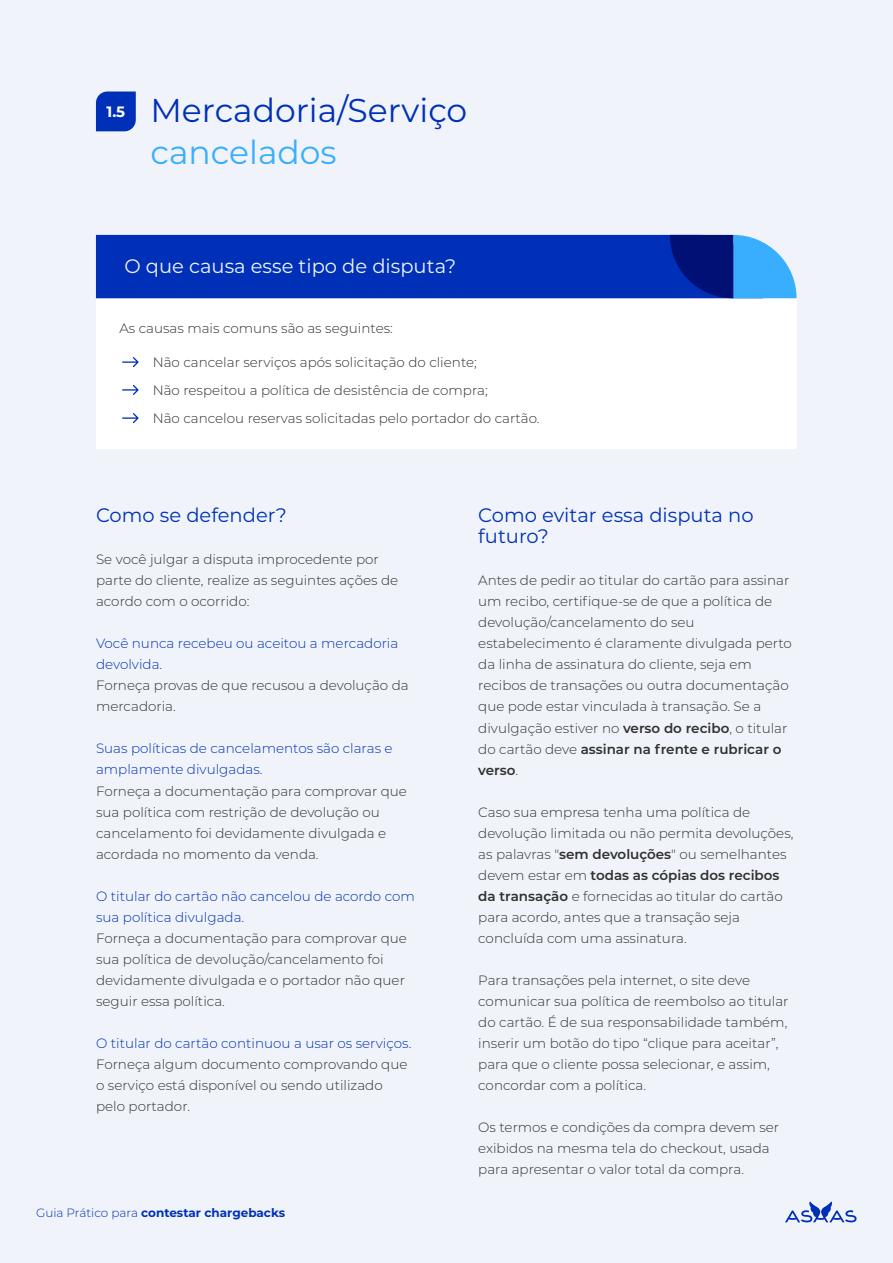
<style>
.page{position:relative;width:893px;height:1263px;background:#f0f4fa}
.page>*{position:absolute;margin:0;border:0;box-sizing:border-box;transform-origin:0 0}
.t1{font:33px/42px "Montserrat";color:#0030b8}
.t2{font:19.5px/21px "Montserrat";color:#0030b8}
.t3{font:19.5px "Montserrat";color:#f0f4fa}
.t4{font:700 15px "Montserrat";color:#fff}
.t5{font:300 13.5px/21px "Montserrat";color:#303030}
.t6{font:300 13.5px/21px "Montserrat";color:#0030b8}
.t7{font:700 12px "Montserrat";color:#0030b8}
.s1{color:#39aeff}
.s2{font-weight:300}
.s3{font-weight:600}
</style>
<div class="page">
<svg style="left:785px;top:1201px;width:72px;height:21px"></svg>
<div style="left:96px;top:92px;width:40px;height:39px;background:#0030b8"></div>
<div style="left:96px;top:298px;width:700px;height:150px;background:#fff"></div>
<svg style="left:96px;top:235px;width:700px;height:63px;background:#083ab9"></svg>
<svg style="left:122px;top:357px;width:17px;height:10px"></svg>
<svg style="left:122px;top:385px;width:17px;height:10px"></svg>
<svg style="left:122px;top:413px;width:17px;height:10px"></svg>
<h1 class="t1" style="left:150px;top:88px;width:318px;text-indent:-54px"><sup>1.4</sup> Mercadoria/Serviço <span class="s1">cancelados</span></h1>
<p class="t4" style="left:106px;top:101px;width:20px">1.5</p>
<h2 class="t3" style="left:124px;top:253px;width:333px">O que causa esse tipo de disputa?</h2>
<p class="t5" style="left:119px;top:317px;width:275px">As causas mais comuns são as seguintes:</p>
<p class="t5" style="left:153px;top:348px;width:388px;line-height:28px">Não cancelar serviços após solicitação do cliente;<br>Não respeitou a política de desistência de compra;<br>Não cancelou reservas solicitadas pelo portador do cartão.</p>
<h2 class="t2" style="left:96px;top:504px;width:192px">Como se defender?</h2>
<p class="t5" style="left:96px;top:549px;width:304px">Se você julgar a disputa improcedente por parte do cliente, realize as seguintes ações de acordo com o ocorrido:</p>
<p class="t6" style="left:96px;top:633px;width:304px">Você nunca recebeu ou aceitou a mercadoria devolvida.</p>
<p class="t5" style="left:96px;top:675px;width:314px">Forneça provas de que recusou a devolução da mercadoria.</p>
<p class="t6" style="left:96px;top:738px;width:298px">Suas políticas de cancelamentos são claras e amplamente divulgadas.</p>
<p class="t5" style="left:96px;top:780px;width:312px">Forneça a documentação para comprovar que sua política com restrição de devolução ou cancelamento foi devidamente divulgada e acordada no momento da venda.</p>
<p class="t6" style="left:96px;top:885px;width:320px">O titular do cartão não cancelou de acordo com sua política divulgada.</p>
<p class="t5" style="left:96px;top:927px;width:312px">Forneça a documentação para comprovar que sua política de devolução/cancelamento foi devidamente divulgada e o portador não quer seguir essa política.</p>
<p class="t6" style="left:96px;top:1032px;width:317px">O titular do cartão continuou a usar os serviços.</p>
<p class="t5" style="left:96px;top:1053px;width:313px">Forneça algum documento comprovando que o serviço está disponível ou sendo utilizado pelo portador.</p>
<p class="t7" style="left:36px;top:1204px;width:251px"><span class="s2">Guia Prático para</span> contestar chargebacks</p>
<h2 class="t2" style="left:478px;top:504px;width:277px">Como evitar essa disputa no futuro?</h2>
<p class="t5" style="left:478px;top:570px;width:315px">Antes de pedir ao titular do cartão para assinar um recibo, certifique-se de que a política de devolução/cancelamento do seu estabelecimento é claramente divulgada perto da linha de assinatura do cliente, seja em recibos de transações ou outra documentação que pode estar vinculada à transação. Se a divulgação estiver no <span class="s3">verso do recibo</span>, o titular do cartão deve <span class="s3">assinar na frente e rubricar o verso</span>.</p>
<p class="t5" style="left:478px;top:801px;width:317px">Caso sua empresa tenha uma política de devolução limitada ou não permita devoluções, as palavras "<span class="s3">sem devoluções</span>" ou semelhantes devem estar em <span class="s3">todas as cópias dos recibos da transação</span> e fornecidas ao titular do cartão para acordo, antes que a transação seja concluída com uma assinatura.</p>
<p class="t5" style="left:478px;top:969px;width:312px">Para transações pela internet, o site deve comunicar sua política de reembolso ao titular do cartão. É de sua responsabilidade também, inserir um botão do tipo “clique para aceitar”, para que o cliente possa selecionar, e assim, concordar com a política.</p>
<p class="t5" style="left:478px;top:1116px;width:302px">Os termos e condições da compra devem ser exibidos na mesma tela do checkout, usada para apresentar o valor total da compra.</p>
</div>
